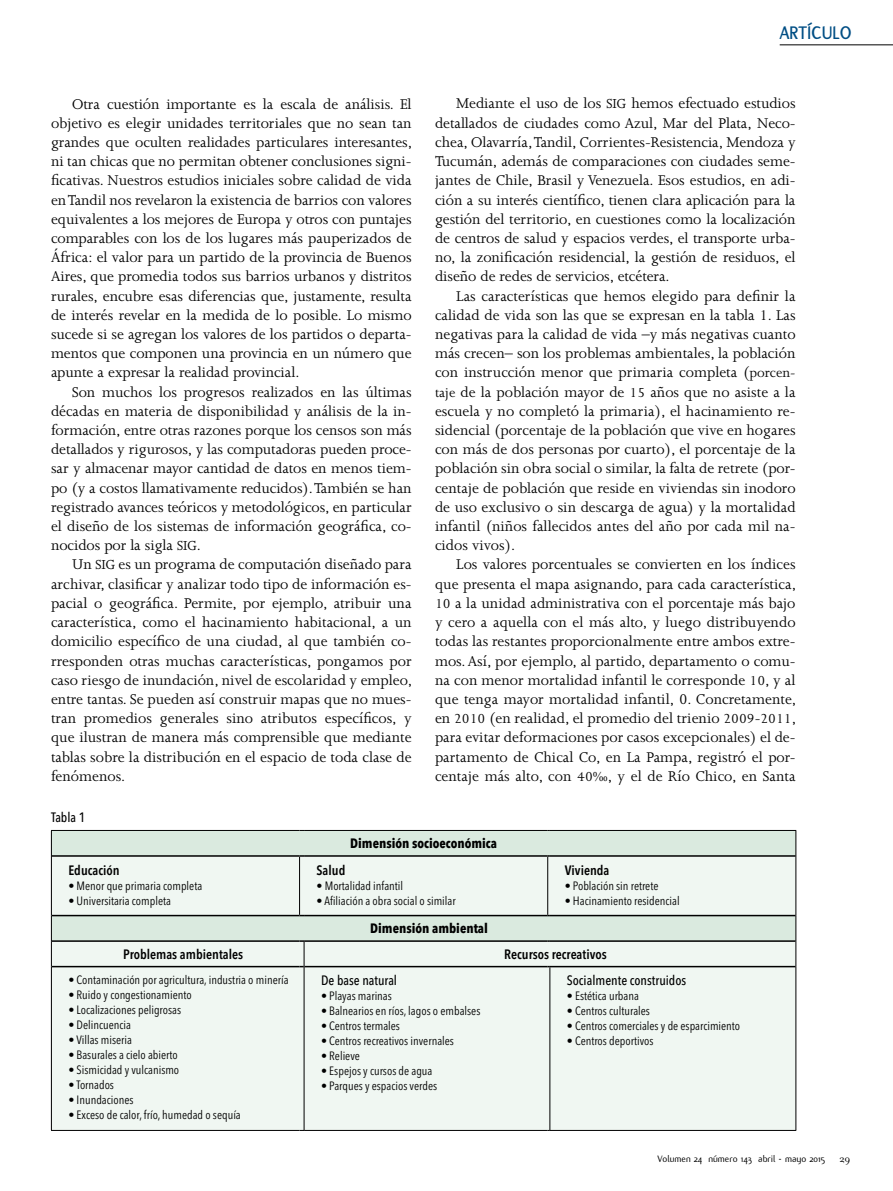
<style>
.page{position:relative;width:893px;height:1191px;background:#fff}
.page>*{position:absolute;margin:0;border:0;box-sizing:border-box;transform-origin:0 0}
.t1{font:700 19.5px "Flux";letter-spacing:.01em;color:#004e84;scale:.95 1}
.t2{font:16.2px/19.2px "Joanna MT Std";letter-spacing:-.005em;color:#000;text-align:justify}
.t3{font:600 condensed 13.5px "Avenir Next LT Pro";color:#000}
.t4{font:700 condensed 13.5px "Avenir Next LT Pro";color:#000}
.t5{font:500 condensed 13.5px "Avenir Next LT Pro";color:#000}
.t6{font:condensed 12px "Avenir Next LT Pro";color:#000}
.t7{font:11.25px "Filosofia";color:#000}
.t8{font:10.2px "Flux";color:#000}
.s1{font-size:15px}
</style>
<div class="page">
<div style="left:52px;top:831px;width:743px;height:24px;background:#daeadf"></div>
<svg style="left:52px;top:856px;width:743px;height:274px;fill:#f0f7f2"></svg>
<hr style="left:52px;top:855px;width:248px;height:1px;background:#000">
<hr style="left:304px;top:855px;width:244px;height:1px;background:#000">
<hr style="left:550px;top:855px;width:245px;height:1px;background:#000">
<hr style="left:52px;top:914px;width:248px;height:2px;background:#000">
<hr style="left:304px;top:914px;width:244px;height:2px;background:#000">
<hr style="left:550px;top:914px;width:245px;height:2px;background:#000">
<hr style="left:52px;top:940px;width:248px;height:1px;background:#000">
<hr style="left:304px;top:940px;width:244px;height:1px;background:#000">
<hr style="left:550px;top:940px;width:245px;height:1px;background:#000">
<hr style="left:52px;top:966px;width:248px;height:1px;background:#000">
<hr style="left:304px;top:966px;width:244px;height:1px;background:#000">
<hr style="left:550px;top:966px;width:245px;height:1px;background:#000">
<hr style="left:51px;top:830px;width:249px;height:1px;background:#000">
<svg style="left:51px;top:831px;width:1px;height:25px"></svg>
<hr style="left:304px;top:830px;width:244px;height:1px;background:#000">
<hr style="left:550px;top:830px;width:246px;height:1px;background:#000">
<svg style="left:795px;top:831px;width:1px;height:25px"></svg>
<hr style="left:51px;top:856px;width:1px;height:59px;background:#000">
<hr style="left:795px;top:856px;width:1px;height:59px;background:#000">
<svg style="left:51px;top:915px;width:1px;height:51px"></svg>
<svg style="left:795px;top:915px;width:1px;height:51px"></svg>
<hr style="left:51px;top:966px;width:1px;height:164px;background:#000">
<hr style="left:795px;top:966px;width:1px;height:164px;background:#000">
<hr style="left:51px;top:1130px;width:249px;height:1px;background:#000">
<hr style="left:304px;top:1130px;width:244px;height:1px;background:#000">
<hr style="left:550px;top:1130px;width:246px;height:1px;background:#000">
<hr style="left:299px;top:856px;width:1px;height:58px;background:#000">
<hr style="left:547px;top:856px;width:1px;height:58px;background:#000">
<svg style="left:300px;top:940px;width:5px;height:27px"></svg>
<hr style="left:304px;top:966px;width:1px;height:164px;background:#000">
<hr style="left:549px;top:967px;width:1px;height:163px;background:#000">
<hr style="left:780px;top:45px;width:113px;height:1px;background:#000">
<p class="t2" style="left:51px;top:94px;width:363px;text-indent:21px">Otra cuestión importante es la escala de análisis. El objetivo es elegir unidades territoriales que no sean tan grandes que oculten realidades particulares interesantes, ni tan chicas que no permitan obtener conclusiones signi&shy;ficativas. Nuestros estudios iniciales sobre calidad de vida en Tandil nos revelaron la existencia de barrios con valores equivalentes a los mejores de Europa y otros con puntajes comparables con los de los lugares más pauperizados de África: el valor para un partido de la provincia de Buenos Aires, que promedia todos sus barrios urbanos y distritos rurales, encubre esas diferencias que, justamente, resulta de interés revelar en la medida de lo posible. Lo mismo sucede si se agregan los valores de los partidos o departa&shy;mentos que componen una provincia en un número que apunte a expresar la realidad provincial.</p>
<p class="t2" style="left:51px;top:382px;width:362px;text-indent:21px">Son muchos los progresos realizados en las últimas décadas en materia de disponibilidad y análisis de la in&shy;formación, entre otras razones porque los censos son más detallados y rigurosos, y las computadoras pueden proce&shy;sar y almacenar mayor cantidad de datos en menos tiem&shy;po (y a costos llamativamente reducidos). También se han registrado avances teóricos y metodológicos, en particular el diseño de los sistemas de información geográfica, co&shy;nocidos por la sigla <span class="s1">SIG</span>.</p>
<p class="t2" style="left:51px;top:555px;width:363px;text-indent:21px">Un <span class="s1">SIG</span> es un programa de computación diseñado para archivar, clasificar y analizar todo tipo de información es&shy;pacial o geográfica. Permite, por ejemplo, atribuir una característica, como el hacinamiento habitacional, a un domicilio específico de una ciudad, al que también co&shy;rresponden otras muchas características, pongamos por caso riesgo de inundación, nivel de escolaridad y empleo, entre tantas. Se pueden así construir mapas que no mues&shy;tran promedios generales sino atributos específicos, y que ilustran de manera más comprensible que mediante tablas sobre la distribución en el espacio de toda clase de fenómenos.</p>
<p class="t5" style="left:51px;top:809px;width:36px">Tabla 1</p>
<p class="t1" style="left:780px;top:22px;width:77px">ARTÍCULO</p>
<p class="t2" style="left:435px;top:94px;width:362px;text-indent:21px">Mediante el uso de los <span class="s1">SIG</span> hemos efectuado estudios detallados de ciudades como Azul, Mar del Plata, Neco&shy;chea, Olavarría, Tandil, Corrientes-Resistencia, Mendoza y Tucumán, además de comparaciones con ciudades seme&shy;jantes de Chile, Brasil y Venezuela. Esos estudios, en adi&shy;ción a su interés científico, tienen clara aplicación para la gestión del territorio, en cuestiones como la localización de centros de salud y espacios verdes, el transporte urba&shy;no, la zonificación residencial, la gestión de residuos, el diseño de redes de servicios, etcétera.</p>
<p class="t2" style="left:435px;top:286px;width:362px;text-indent:21px">Las características que hemos elegido para definir la calidad de vida son las que se expresan en la tabla 1. Las negativas para la calidad de vida –y más negativas cuanto más crecen– son los problemas ambientales, la población con instrucción menor que primaria completa (<span class="s1">porcen&shy;taje</span> de la población mayor de <span class="s1">15</span> años que no asiste a la escuela y no completó la primaria), el hacinamiento re&shy;sidencial (porcentaje de la población que vive en hogares con más de dos personas por cuarto), el porcentaje de la población sin obra social o similar, la falta de retrete (por&shy;centaje de población que reside en viviendas sin inodoro de uso exclusivo o sin descarga de agua) y la mortalidad infantil (niños fallecidos antes del año por cada mil na&shy;cidos vivos).</p>
<p class="t2" style="left:435px;top:555px;width:363px;text-indent:21px">Los valores porcentuales se convierten en los índices que presenta el mapa asignando, para cada característica, <span class="s1">10</span> a la unidad administrativa con el porcentaje más bajo y cero a aquella con el más alto, y luego distribuyendo todas las restantes proporcionalmente entre ambos extre&shy;mos. Así, por ejemplo, al partido, departamento o comu&shy;na con menor mortalidad infantil le corresponde <span class="s1">10</span>, y al que tenga mayor mortalidad infantil, 0. Concretamente, en <span class="s1">2010</span> (en realidad, el promedio del trienio <span class="s1">2009</span>-<span class="s1">2011</span>, para evitar deformaciones por casos excepcionales) el de&shy;partamento de Chical Co, en La Pampa, registró el por&shy;centaje más alto, con <span class="s1">40‰</span>, y el de Río Chico, en Santa</p>
<p class="t3" style="left:68px;top:861px;width:53px">Educación</p>
<p class="t6" style="left:68px;top:878px;width:135px">• Menor que primaria completa</p>
<p class="t6" style="left:68px;top:893px;width:104px">• Universitaria completa</p>
<p class="t4" style="left:350px;top:835px;width:148px">Dimensión socioeconómica</p>
<p class="t3" style="left:317px;top:861px;width:30px">Salud</p>
<p class="t6" style="left:317px;top:878px;width:88px">• Mortalidad infantil</p>
<p class="t6" style="left:317px;top:893px;width:141px">• Afiliación a obra social o similar</p>
<p class="t4" style="left:370px;top:920px;width:119px">Dimensión ambiental</p>
<p class="t3" style="left:565px;top:861px;width:46px">Vivienda</p>
<p class="t6" style="left:565px;top:878px;width:95px">• Población sin retrete</p>
<p class="t6" style="left:565px;top:893px;width:116px">• Hacinamiento residencial</p>
<p class="t3" style="left:123px;top:946px;width:121px">Problemas ambientales</p>
<p class="t3" style="left:504px;top:946px;width:104px">Recursos recreativos</p>
<p class="t6" style="left:68px;top:972px;width:222px">• Contaminación por agricultura, industria o minería</p>
<p class="t6" style="left:68px;top:987px;width:125px">• Ruido y congestionamiento</p>
<p class="t6" style="left:68px;top:1002px;width:114px">• Localizaciones peligrosas</p>
<p class="t6" style="left:68px;top:1017px;width:64px">• Delincuencia</p>
<p class="t6" style="left:68px;top:1032px;width:65px">• Villas miseria</p>
<p class="t6" style="left:68px;top:1047px;width:111px">• Basurales a cielo abierto</p>
<p class="t6" style="left:68px;top:1062px;width:112px">• Sismicidad y vulcanismo</p>
<p class="t6" style="left:68px;top:1077px;width:47px">• Tornados</p>
<p class="t6" style="left:68px;top:1092px;width:67px">• Inundaciones</p>
<p class="t6" style="left:68px;top:1107px;width:174px">• Exceso de calor, frío, humedad o sequía</p>
<p class="t5" style="left:321px;top:972px;width:78px">De base natural</p>
<p class="t6" style="left:321px;top:989px;width:72px">• Playas marinas</p>
<p class="t6" style="left:321px;top:1004px;width:161px">• Balnearios en ríos, lagos o embalses</p>
<p class="t6" style="left:321px;top:1019px;width:80px">• Centros termales</p>
<p class="t6" style="left:321px;top:1034px;width:134px">• Centros recreativos invernales</p>
<p class="t6" style="left:321px;top:1049px;width:40px">• Relieve</p>
<p class="t6" style="left:321px;top:1064px;width:113px">• Espejos y cursos de agua</p>
<p class="t6" style="left:321px;top:1079px;width:118px">• Parques y espacios verdes</p>
<p class="t5" style="left:567px;top:972px;width:121px">Socialmente construidos</p>
<p class="t6" style="left:567px;top:989px;width:73px">• Estética urbana</p>
<p class="t6" style="left:567px;top:1004px;width:85px">• Centros culturales</p>
<p class="t6" style="left:567px;top:1019px;width:175px">• Centros comerciales y de esparcimiento</p>
<p class="t6" style="left:567px;top:1034px;width:88px">• Centros deportivos</p>
<p class="t8" style="left:657px;top:1153px;width:169px">Volumen 24 número 143 abril - mayo 2015</p>
<p class="t7" style="left:839px;top:1152px;width:13px">29</p>
</div>
